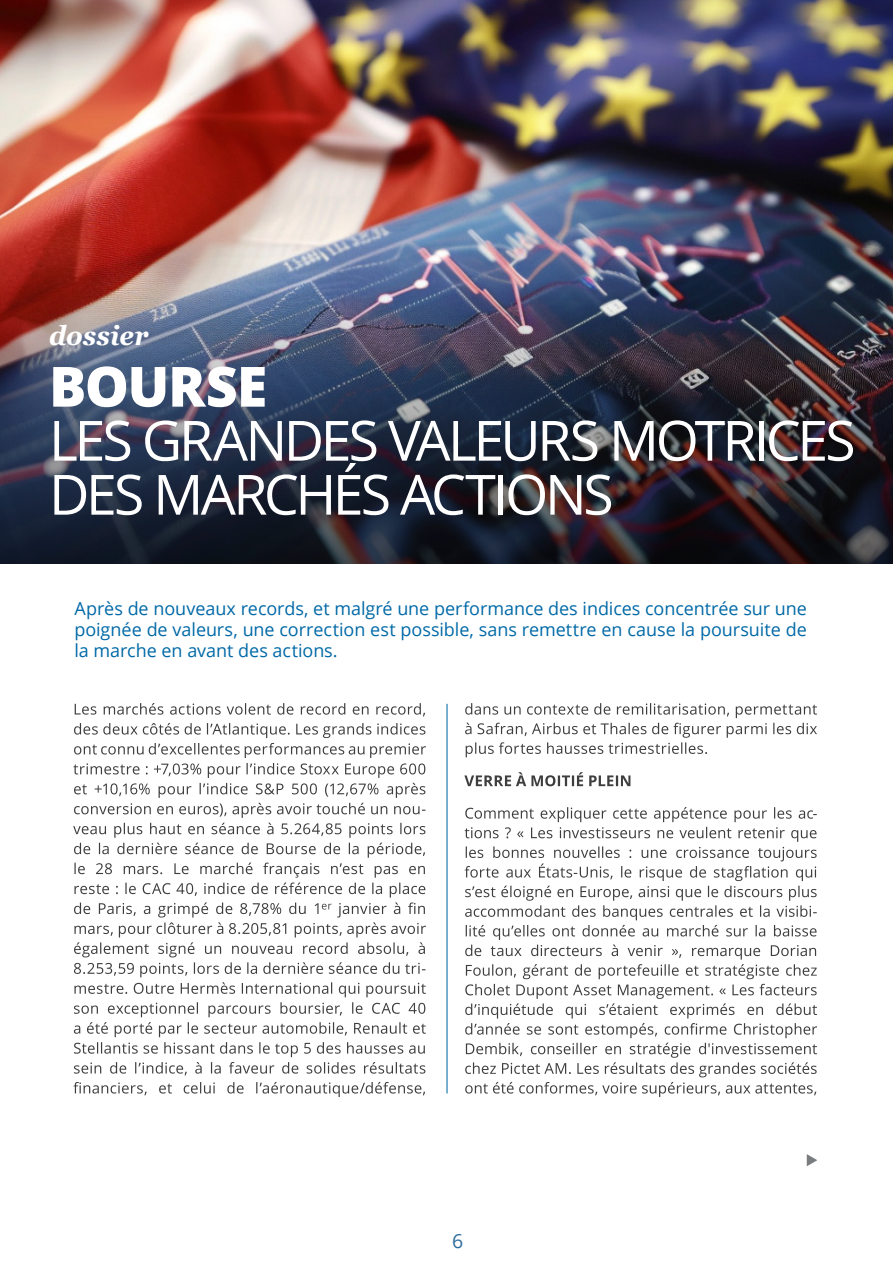
<style>
.page{position:relative;width:893px;height:1263px;background:#fff}
.page>*{position:absolute;margin:0;border:0;box-sizing:border-box;transform-origin:0 0}
.TEXTE_SOMMAIRE{font:55.5px/54px "Open Sans";letter-spacing:-.06em;color:#fff}
.TEXTE_SOMMAIRE-2{font:italic 700 27px "Georgia";color:#fff}
.t1{font:19.5px "Open Sans";color:#2d6d9c}
.TXT_COURANT{font:18px/21px "Open Sans";letter-spacing:-.005em;color:#0069a7;text-align:justify}
.s1{font-weight:800}
</style>
<div class="page">
<img style="left:0;top:0;width:893px;height:287px">
<svg style="left:807px;top:1154px;width:10px;height:12px"></svg>
<img style="left:0;top:287px;width:893px;height:277px">
<svg style="left:465px;top:807px;width:352px;height:290px"></svg>
<svg style="left:464px;top:772px;width:166px;height:14px"></svg>
<svg style="left:465px;top:703px;width:352px;height:54px"></svg>
<svg style="left:73px;top:1082px;width:352px;height:15px"></svg>
<svg style="left:73px;top:723px;width:353px;height:352px"></svg>
<svg style="left:75px;top:703px;width:350px;height:13px"></svg>
<hr style="left:446px;top:704px;width:2px;height:389px;background:#0069a7">
<p class="TEXTE_SOMMAIRE-2" style="left:49px;top:316px;width:101px">dossier</p>
<p class="TEXTE_SOMMAIRE" style="left:49px;top:358px;width:808px"><span class="s1">BOURSE<br></span>LES GRANDES VALEURS MOTRICES<br>DES MARCHÉS ACTIONS</p>
<p class="TXT_COURANT" style="left:74px;top:597px;width:734px">Après de nouveaux records, et malgré une performance des indices concentrée sur une poignée de valeurs, une correction est possible, sans remettre en cause la poursuite de la marche en avant des actions.</p>
<p class="t1" style="left:452px;top:1228px;width:13px">6</p>
</div>
